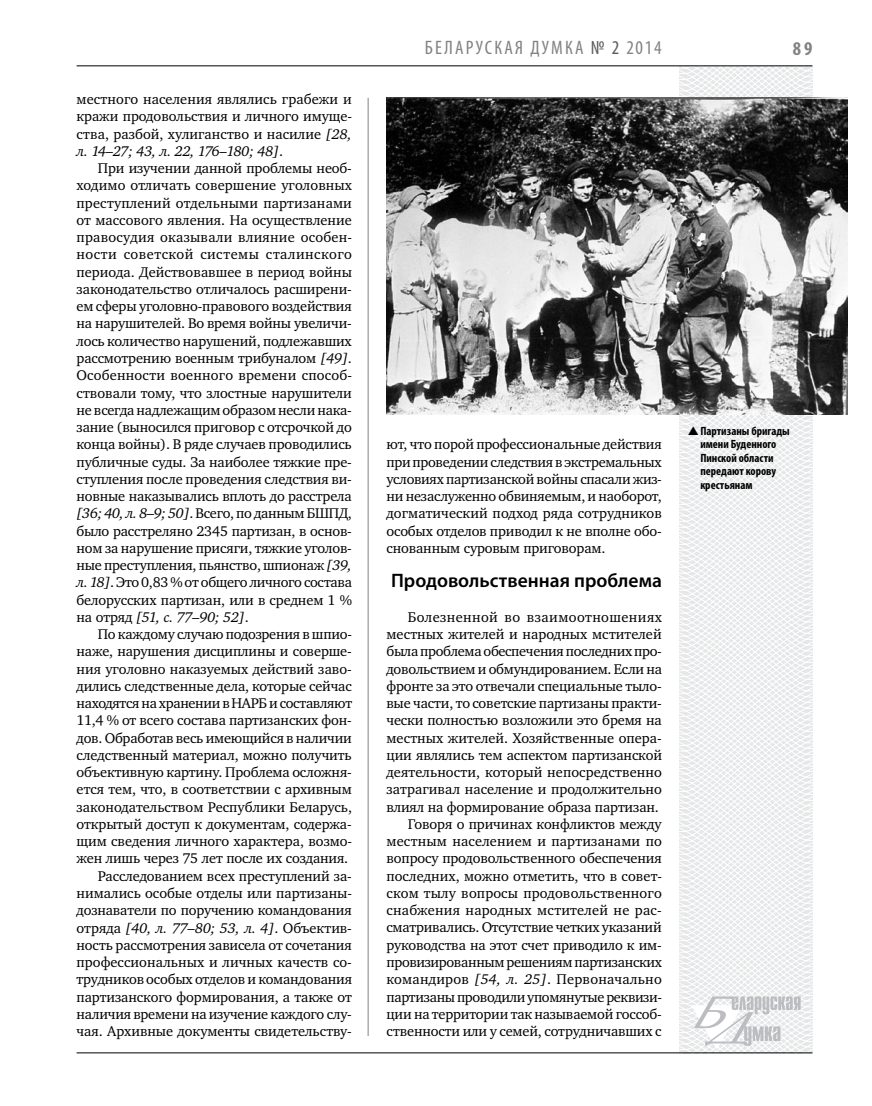
<style>
.page{position:relative;width:872px;height:1106px;background:#fff}
.page>*{position:absolute;margin:0;border:0;box-sizing:border-box;transform-origin:0 0}
.t1{font:600 19.5px "Myriad Pro";color:#000}
.t2{font:condensed 19.5px "Myriad Pro";letter-spacing:.11em;color:#808285}
.t3{font:700 condensed 19.5px "Myriad Pro";color:#808285}
.t4{font:14.4px/17.2px "Charter C";letter-spacing:-.01em;color:#000;text-align:justify}
.t5{font:700 condensed 12px/13.5px "Myriad Pro";color:#000}
.s1{font-style:italic}
.s2{color:#58595b}
</style>
<div class="page">
<hr style="left:368px;top:98px;width:1px;height:938px;background:#808285">
<svg style="left:621px;top:65px;width:227px;height:989px"></svg>
<svg style="left:691px;top:996px;width:109px;height:53px"></svg>
<hr style="left:77px;top:65px;width:735px;height:1px;background:#000">
<hr style="left:77px;top:1052px;width:735px;height:1px;background:#000">
<img style="left:386px;top:97px;width:461px;height:318px">
<svg style="left:688px;top:426px;width:10px;height:9px"></svg>
<p class="t4" style="left:77px;top:91px;width:277px">местного населения являлись грабежи и кражи продовольствия и личного имуще&shy;ства, разбой, хулиганство и насилие <span class="s1">[28, л. 14–27; 43, л. 22, 176–180; 48]</span>.</p>
<p class="t4" style="left:77px;top:160px;width:277px;text-indent:21px">При изучении данной проблемы необ&shy;ходимо отличать совершение уголовных преступлений отдельными партизанами от массового явления. На осуществление правосудия оказывали влияние особен&shy;ности советской системы сталинского периода. Действовавшее в период войны законодательство отличалось расширени&shy;ем сферы уголовно-правового воздействия на нарушителей. Во время войны увеличи&shy;лось количество нарушений, подлежавших рассмотрению военным трибуналом <span class="s1">[49]</span>.<br>Особенности военного времени способ&shy;ствовали тому, что злостные нарушители не всегда надлежащим образом несли нака&shy;зание (выносился приговор с отсрочкой до конца войны). В ряде случаев проводились публичные суды. За наиболее тяжкие пре&shy;ступления после проведения следствия ви&shy;новные наказывались вплоть до расстрела <span class="s1">[36; 40, л. 8–9; 50]</span>. Всего, по данным БШПД, было расстреляно 2345 партизан, в основ&shy;ном за нарушение присяги, тяжкие уголов&shy;ные преступления, пьянство, шпионаж <span class="s1">[39, л. 18]</span>. Это 0,83 % от общего личного состава белорусских партизан, или в среднем 1 % на отряд <span class="s1">[51, с. 77–90; 52]</span>.</p>
<p class="t4" style="left:77px;top:625px;width:277px;text-align:right">По каждому случаю подозрения в шпио&shy;наже, нарушения дисциплины и соверше&shy;ния уголовно наказуемых действий заво&shy;дились следственные дела, которые сейчас находятся на хранении в НАРБ и составляют 11,4 % от всего состава партизанских фон&shy;дов. Обработав весь имеющийся в наличии следственный материал, можно получить объективную картину. Проблема осложня&shy;ется тем, что, в соответствии с архивным законодательством Республики Беларусь, открытый доступ к документам, содержа&shy;щим сведения личного характера, возмо&shy;жен лишь через 75 лет после их создания.<br>Расследованием всех преступлений за&shy;нимались особые отделы или партизаны&shy;дознаватели по поручению командования отряда <span class="s1">[40, л. 77–80; 53, л. 4]</span>. Объектив&shy;ность рассмотрения зависела от сочетания профессиональных и личных качеств со&shy;трудников особых отделов и командования партизанского формирования, а также от наличия времени на изучение каждого слу&shy;чая. Архивные документы свидетельству-</p>
<h1 class="t2" style="left:425px;top:36px;width:238px">БЕЛАРУСКАЯ ДУМКА <span class="s2">№ 2</span> 2014</h1>
<h1 class="t3" style="left:793px;top:37px;width:21px">89</h1>
<p class="t4" style="left:386px;top:436px;width:277px">ют, что порой профессиональные действия при проведении следствия в экстремальных условиях партизанской войны спасали жиз&shy;ни незаслуженно обвиняемым, и наоборот, догматический подход ряда сотрудников особых отделов приводил к не вполне обо&shy;снованным суровым приговорам.</p>
<h1 class="t1" style="left:391px;top:568px;width:272px">Продовольственная проблема</h1>
<p class="t4" style="left:386px;top:608px;width:277px;text-align:right">Болезненной во взаимоотношениях местных жителей и народных мстителей была проблема обеспечения последних про&shy;довольствием и обмундированием. Если на фронте за это отвечали специальные тыло&shy;вые части, то советские партизаны практи&shy;чески полностью возложили это бремя на местных жителей. Хозяйственные опера&shy;ции являлись тем аспектом партизанской деятельности, который непосредственно затрагивал население и продолжительно влиял на формирование образа партизан.<br>Говоря о причинах конфликтов между местным населением и партизанами по вопросу продовольственного обеспечения последних, можно отметить, что в совет&shy;ском тылу вопросы продовольственного снабжения народных мстителей не рас&shy;сматривались. Отсутствие четких указаний руководства на этот счет приводило к им&shy;провизированным решениям партизанских командиров <span class="s1">[54, л. 25]</span>. Первоначально партизаны проводили упомянутые реквизи&shy;ции на территории так называемой госсоб&shy;ственности или у семей, сотрудничавших с</p>
<p class="t5" style="left:700px;top:424px;width:91px">Партизаны бригады имени Буденного<br>Пинской области передают корову крестьянам</p>
</div>
